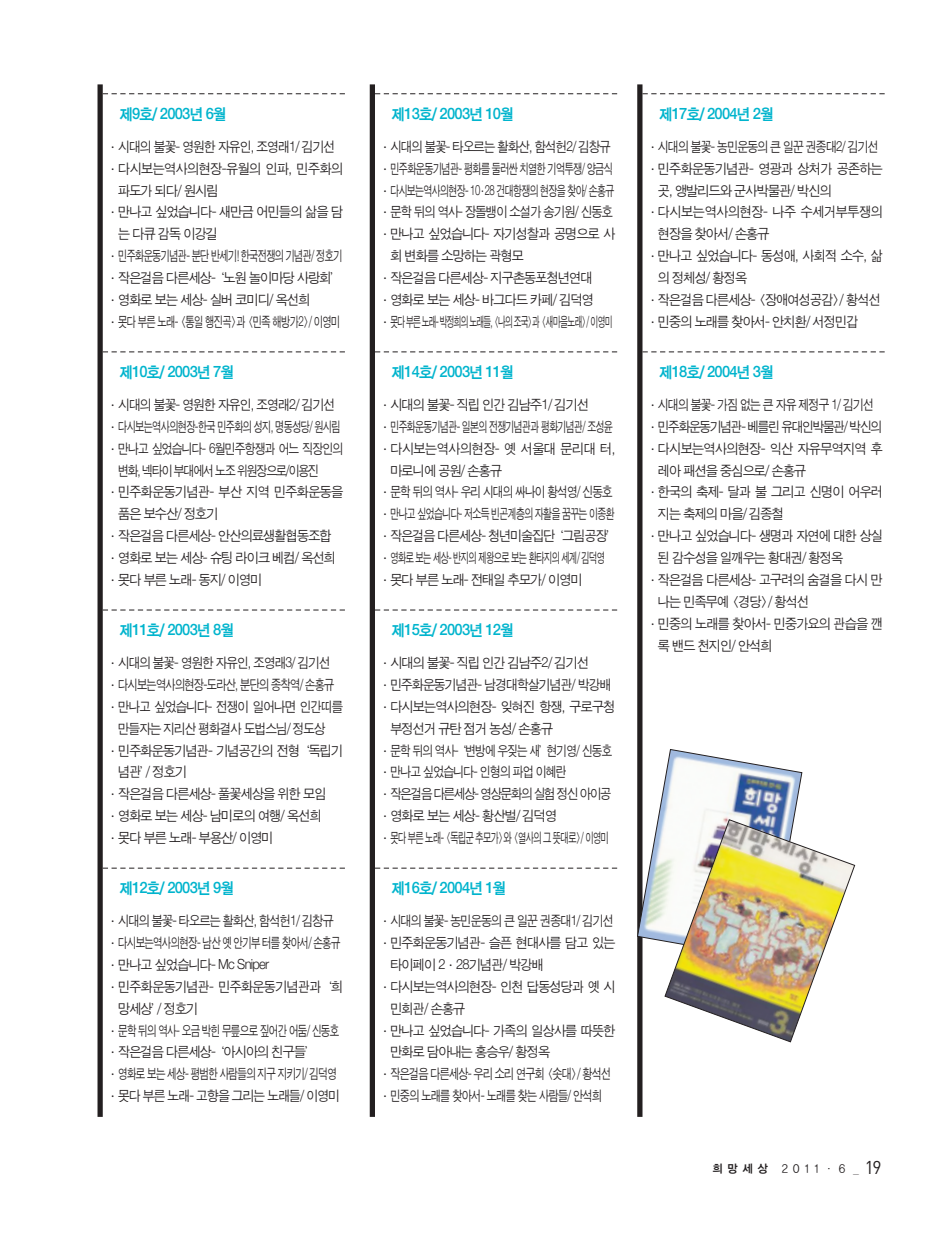
<style>
.page{position:relative;width:943px;height:1241px;background:#fff}
.page>*{position:absolute;margin:0;border:0;box-sizing:border-box;transform-origin:0 0}
.t1{font:15.75px "Sand Kg";letter-spacing:-.055em;color:#00b4cd;scale:.95 1}
.t2{font:14px "Sand Jg";letter-spacing:-.055em;color:#231f20;scale:.95 1}
.t3{font:14px "Sand Jg";letter-spacing:-.08em;color:#231f20;scale:.95 1}
.t4{font:14px "Sand Jg";letter-spacing:-.035em;color:#231f20;scale:.95 1}
.t5{font:14px "Sand Jg";letter-spacing:-.08em;color:#231f20;scale:.85 1}
.t6{font:14px "Sand Jg";letter-spacing:-.025em;color:#231f20;scale:.95 1}
.t7{font:14px "Sand Jg";letter-spacing:-.02em;color:#231f20;scale:.95 1}
.t8{font:14px "Sand Jg";letter-spacing:-.055em;color:#231f20;scale:.9 1}
.t9{font:11.38px "YGO12";color:#231f20}
.s1{font-family:"YGO14"}
.s2{font-family:"Y Mj O11";font-size:12.25px}
.s3{font-family:"DIN";font-size:18.38px}
</style>
<div class="page">
<svg style="left:103px;top:93px;width:242px;height:1px"></svg>
<svg style="left:103px;top:351px;width:242px;height:1px"></svg>
<svg style="left:103px;top:609px;width:242px;height:1px"></svg>
<svg style="left:103px;top:867px;width:242px;height:1px"></svg>
<div style="left:97px;top:84px;width:6px;height:1032px;background:#231f20"></div>
<svg style="left:375px;top:93px;width:242px;height:1px"></svg>
<svg style="left:375px;top:351px;width:242px;height:1px"></svg>
<svg style="left:375px;top:609px;width:242px;height:1px"></svg>
<svg style="left:375px;top:867px;width:242px;height:1px"></svg>
<div style="left:370px;top:84px;width:5px;height:1032px;background:#231f20"></div>
<svg style="left:642px;top:93px;width:242px;height:1px"></svg>
<svg style="left:642px;top:351px;width:242px;height:1px"></svg>
<div style="left:637px;top:84px;width:5px;height:1032px;background:#231f20"></div>
<img style="left:637px;top:748px;width:218px;height:294px">
<p class="t1" style="left:119px;top:106px;width:114px">제9호/ 2003년 6월</p>
<p class="t2" style="left:107px;top:139px;width:242px">·시대의 불꽃- 영원한 자유인, 조영래1/ 김기선</p>
<p class="t4" style="left:107px;top:161px;width:250px">·다시보는역사의현장-유월의 인파, 민주화의</p>
<p class="t2" style="left:118px;top:183px;width:107px">파도가 되다/ 원시림</p>
<p class="t2" style="left:107px;top:205px;width:250px">·만나고 싶었습니다- 새만금 어민들의 삶을 담</p>
<p class="t2" style="left:118px;top:227px;width:106px">는 다큐 감독 이강길</p>
<p class="t2" style="left:107px;top:249px;width:249px">·민주화운동기념관- 분단 반세기! 한국전쟁의 기념관/ 정호기</p>
<p class="t2" style="left:107px;top:271px;width:250px">·작은걸음 다른세상-‘노원 놀이마당 사랑회’</p>
<p class="t2" style="left:107px;top:292px;width:216px">·영화로 보는 세상- 실버 코미디/ 옥선희</p>
<p class="t2" style="left:107px;top:314px;width:247px">·못다 부른 노래- &lt;통일 행진곡&gt;과 &lt;민족 해방가2&gt;/ 이영미</p>
<p class="t1" style="left:119px;top:364px;width:122px">제10호/ 2003년 7월</p>
<p class="t2" style="left:107px;top:397px;width:242px">·시대의 불꽃- 영원한 자유인, 조영래2/ 김기선</p>
<p class="t2" style="left:107px;top:419px;width:247px">·다시보는역사의현장-한국 민주화의 성지, 명동성당/ 원시림</p>
<p class="t2" style="left:107px;top:441px;width:250px">·만나고 싶었습니다- 6월민주항쟁과 어느 직장인의</p>
<p class="t5" style="left:118px;top:463px;width:238px">변화, 넥타이 부대에서 노조 위원장으로/이용진</p>
<p class="t2" style="left:107px;top:485px;width:250px">·민주화운동기념관- 부산 지역 민주화운동을</p>
<p class="t2" style="left:118px;top:507px;width:107px">품은 보수산/ 정호기</p>
<p class="t2" style="left:107px;top:529px;width:238px">·작은걸음 다른세상- 안산의료생활협동조합</p>
<p class="t2" style="left:107px;top:550px;width:242px">·영화로 보는 세상- 슈팅 라이크 베컴/ 옥선희</p>
<p class="t2" style="left:107px;top:572px;width:165px">·못다 부른 노래- 동지/ 이영미</p>
<p class="t1" style="left:119px;top:622px;width:122px">제11호/ 2003년 8월</p>
<p class="t2" style="left:107px;top:655px;width:237px">·시대의 불꽃- 영원한 자유인, 조영래3/ 김기선</p>
<p class="t2" style="left:107px;top:677px;width:241px">·다시보는역사의현장-도라산, 분단의 종착역/ 손홍규</p>
<p class="t2" style="left:107px;top:699px;width:250px">·만나고 싶었습니다- 전쟁이 일어나면 인간띠를</p>
<p class="t8" style="left:118px;top:721px;width:232px">만들자는 지리산 평화결사 도법스님/ 정도상</p>
<p class="t2" style="left:107px;top:743px;width:250px">·민주화운동기념관- 기념공간의 전형‘독립기</p>
<p class="t2" style="left:118px;top:765px;width:74px">념관’/ 정호기</p>
<p class="t2" style="left:107px;top:786px;width:232px">·작은걸음 다른세상- 풀꽃세상을 위한 모임</p>
<p class="t2" style="left:107px;top:808px;width:227px">·영화로 보는 세상- 남미로의 여행/ 옥선희</p>
<p class="t2" style="left:107px;top:830px;width:177px">·못다 부른 노래- 부용산/ 이영미</p>
<p class="t1" style="left:119px;top:880px;width:122px">제12호/ 2003년 9월</p>
<p class="t2" style="left:107px;top:913px;width:240px">·시대의 불꽃- 타오르는 활화산, 함석헌1/ 김창규</p>
<p class="t2" style="left:107px;top:935px;width:247px">·다시보는역사의현장- 남산 옛 안기부 터를 찾아서/ 손홍규</p>
<p class="t2" style="left:107px;top:957px;width:172px">·만나고 싶었습니다- Mc Sniper</p>
<p class="t2" style="left:107px;top:979px;width:250px">·민주화운동기념관- 민주화운동기념관과‘희</p>
<p class="t2" style="left:118px;top:1001px;width:86px">망세상’/ 정호기</p>
<p class="t2" style="left:107px;top:1023px;width:246px">·문학 뒤의 역사- 오금 박힌 무릎으로 짚어간 어둠/ 신동호</p>
<p class="t2" style="left:107px;top:1044px;width:223px">·작은걸음 다른세상-‘아시아의 친구들’</p>
<p class="t2" style="left:107px;top:1066px;width:243px">·영화로 보는 세상- 평범한 사람들의 지구 지키기/ 김덕영</p>
<p class="t2" style="left:107px;top:1088px;width:247px">·못다 부른 노래- 고향을 그리는 노래들/ 이영미</p>
<p class="t1" style="left:391px;top:106px;width:130px">제13호/ 2003년 10월</p>
<p class="t2" style="left:379px;top:139px;width:245px">·시대의 불꽃- 타오르는 활화산, 함석헌2/ 김창규</p>
<p class="t2" style="left:379px;top:161px;width:247px">·민주화운동기념관- 평화를 둘러싼 치열한 기억투쟁/ 양금식</p>
<p class="t2" style="left:379px;top:183px;width:249px">·다시보는역사의현장- 10·28 건대항쟁의 현장을 찾아/ 손홍규</p>
<p class="t2" style="left:379px;top:205px;width:247px">·문학 뒤의 역사- 장돌뱅이 소설가 송기원/ 신동호</p>
<p class="t2" style="left:379px;top:227px;width:250px">·만나고 싶었습니다- 자기성찰과 공명으로 사</p>
<p class="t2" style="left:390px;top:249px;width:142px">회 변화를 소망하는 곽형모</p>
<p class="t2" style="left:379px;top:271px;width:226px">·작은걸음 다른세상- 지구촌동포청년연대</p>
<p class="t2" style="left:379px;top:292px;width:227px">·영화로 보는 세상- 바그다드 카페/ 김덕영</p>
<p class="t3" style="left:379px;top:314px;width:247px">·못다 부른 노래- 박정희의 노래들, &lt;나의 조국&gt;과 &lt;새마을노래&gt;/ 이영미</p>
<p class="t1" style="left:391px;top:364px;width:130px">제14호/ 2003년 11월</p>
<p class="t2" style="left:379px;top:397px;width:222px">·시대의 불꽃- 직립 인간 김남주1/ 김기선</p>
<p class="t2" style="left:379px;top:419px;width:247px">·민주화운동기념관- 일본의 전쟁기념관과 평화기념관/ 조성윤</p>
<p class="t6" style="left:379px;top:441px;width:250px">·다시보는역사의현장- 옛 서울대 문리대 터,</p>
<p class="t2" style="left:390px;top:463px;width:119px">마로니에 공원/ 손홍규</p>
<p class="t2" style="left:379px;top:485px;width:247px">·문학 뒤의 역사- 우리 시대의 싸나이 황석영/ 신동호</p>
<p class="t2" style="left:379px;top:507px;width:249px">·만나고 싶었습니다- 저소득 빈곤계층의 자활을 꿈꾸는 이종환</p>
<p class="t2" style="left:379px;top:529px;width:253px">·작은걸음 다른세상- 청년미술집단‘그림공장’</p>
<p class="t2" style="left:379px;top:550px;width:239px">·영화로 보는 세상- 반지의 제왕으로 보는 환타지의 세계/ 김덕영</p>
<p class="t2" style="left:379px;top:572px;width:216px">·못다 부른 노래- 전태일 추모가/ 이영미</p>
<p class="t1" style="left:391px;top:622px;width:130px">제15호/ 2003년 12월</p>
<p class="t2" style="left:379px;top:655px;width:222px">·시대의 불꽃- 직립 인간 김남주2/ 김기선</p>
<p class="t2" style="left:379px;top:677px;width:246px">·민주화운동기념관- 남경대학살기념관/ 박강배</p>
<p class="t2" style="left:379px;top:699px;width:250px">·다시보는역사의현장- 잊혀진 항쟁, 구로구청</p>
<p class="t2" style="left:390px;top:721px;width:173px">부정선거 규탄 점거 농성/ 손홍규</p>
<p class="t2" style="left:379px;top:743px;width:247px">·문학 뒤의 역사-‘변방에 우짖는 새’현기영/ 신동호</p>
<p class="t2" style="left:379px;top:765px;width:199px">·만나고 싶었습니다- 인형의 파업 이혜란</p>
<p class="t3" style="left:379px;top:786px;width:246px">·작은걸음 다른세상- 영상문화의 실험 정신 아이공</p>
<p class="t2" style="left:379px;top:808px;width:189px">·영화로 보는 세상- 황산벌/ 김덕영</p>
<p class="t2" style="left:379px;top:830px;width:243px">·못다 부른 노래- &lt;독립군 추모가&gt;와 &lt;열사의 그 뜻대로&gt;/ 이영미</p>
<p class="t1" style="left:391px;top:880px;width:122px">제16호/ 2004년 1월</p>
<p class="t2" style="left:379px;top:913px;width:248px">·시대의 불꽃- 농민운동의 큰 일꾼 권종대1/ 김기선</p>
<p class="t2" style="left:379px;top:935px;width:250px">·민주화운동기념관- 슬픈 현대사를 담고 있는</p>
<p class="t2" style="left:390px;top:957px;width:163px">타이페이 2·28기념관/ 박강배</p>
<p class="t2" style="left:379px;top:979px;width:250px">·다시보는역사의현장- 인천 답동성당과 옛 시</p>
<p class="t2" style="left:390px;top:1001px;width:80px">민회관/ 손홍규</p>
<p class="t2" style="left:379px;top:1023px;width:250px">·만나고 싶었습니다- 가족의 일상사를 따뜻한</p>
<p class="t2" style="left:390px;top:1044px;width:169px">만화로 담아내는 홍승우/ 황정옥</p>
<p class="t2" style="left:379px;top:1066px;width:246px">·작은걸음 다른세상- 우리 소리 연구회 &lt;솟대&gt;/ 황석선</p>
<p class="t2" style="left:379px;top:1088px;width:236px">·민중의 노래를 찾아서- 노래를 찾는 사람들/ 안석희</p>
<p class="t1" style="left:659px;top:106px;width:122px">제17호/ 2004년 2월</p>
<p class="t2" style="left:646px;top:139px;width:246px">·시대의 불꽃- 농민운동의 큰 일꾼 권종대2/ 김기선</p>
<p class="t2" style="left:646px;top:161px;width:250px">·민주화운동기념관- 영광과 상처가 공존하는</p>
<p class="t2" style="left:658px;top:183px;width:184px">곳, 앵발리드와 군사박물관/ 박신의</p>
<p class="t7" style="left:646px;top:205px;width:250px">·다시보는역사의현장- 나주 수세거부투쟁의</p>
<p class="t2" style="left:658px;top:227px;width:119px">현장을 찾아서/ 손홍규</p>
<p class="t2" style="left:646px;top:249px;width:250px">·만나고 싶었습니다- 동성애, 사회적 소수, 삶</p>
<p class="t2" style="left:658px;top:271px;width:95px">의 정체성/ 황정옥</p>
<p class="t2" style="left:646px;top:292px;width:248px">·작은걸음 다른세상- &lt;장애여성공감&gt;/ 황석선</p>
<p class="t2" style="left:646px;top:314px;width:224px">·민중의 노래를 찾아서- 안치환/ 서정민갑</p>
<p class="t1" style="left:659px;top:364px;width:122px">제18호/ 2004년 3월</p>
<p class="t2" style="left:646px;top:397px;width:241px">·시대의 불꽃- 가짐 없는 큰 자유 제정구 1/ 김기선</p>
<p class="t3" style="left:646px;top:419px;width:249px">·민주화운동기념관- 베를린 유대인박물관/ 박신의</p>
<p class="t2" style="left:646px;top:441px;width:250px">·다시보는역사의현장- 익산 자유무역지역 후</p>
<p class="t2" style="left:658px;top:463px;width:158px">레아 패션을 중심으로/ 손홍규</p>
<p class="t2" style="left:646px;top:485px;width:250px">·한국의 축제- 달과 불 그리고 신명이 어우러</p>
<p class="t2" style="left:658px;top:507px;width:134px">지는 축제의 마을/ 김종철</p>
<p class="t2" style="left:646px;top:529px;width:250px">·만나고 싶었습니다- 생명과 자연에 대한 상실</p>
<p class="t2" style="left:658px;top:550px;width:196px">된 감수성을 일깨우는 황대권/ 황정옥</p>
<p class="t2" style="left:646px;top:572px;width:250px">·작은걸음 다른세상- 고구려의 숨결을 다시 만</p>
<p class="t2" style="left:658px;top:594px;width:161px">나는 민족무예 &lt;경당&gt;/ 황석선</p>
<p class="t2" style="left:646px;top:616px;width:250px">·민중의 노래를 찾아서- 민중가요의 관습을 깬</p>
<p class="t2" style="left:658px;top:638px;width:122px">록 밴드 천지인/ 안석희</p>
<p class="t9" style="left:712px;top:1160px;width:171px"><span class="s1">희망세상</span> 2011·6 <span class="s2">_</span> <span class="s3">19</span></p>
</div>
